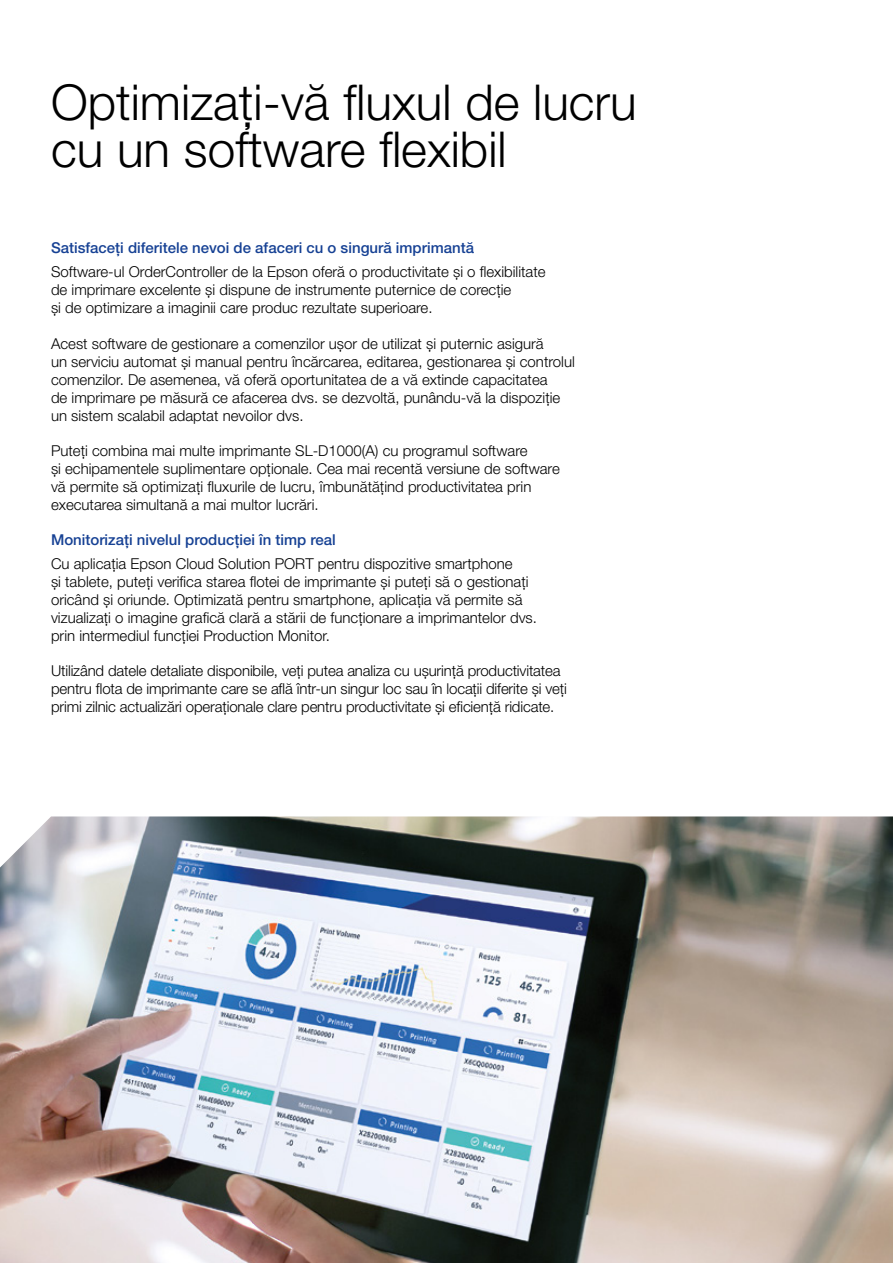
<style>
.page{position:relative;width:893px;height:1263px;background:#fff}
.page>*{position:absolute;margin:0;border:0;box-sizing:border-box;transform-origin:0 0}
.t1{font:300 49.5px/46.5px "Helvetica Neue LT Pro";color:#000}
.Brochure_Body_Copy{font:300 15px/18px "Helvetica Neue LT Pro";color:#000}
.Brochure_Small_Sub_H{font:500 15px "Helvetica Neue LT Pro";color:#164194}
.Brochure_Body_Copy-2{font:500 15px "Helvetica Neue LT Pro";color:#164194}
</style>
<div class="page">
<img style="left:0;top:816px;width:893px;height:447px">
<p class="t1" style="left:51px;top:78px;width:587px">Optimizați-vă fluxul de lucru cu un software flexibil</p>
<p class="Brochure_Small_Sub_H" style="left:51px;top:239px;width:424px">Satisfaceți diferitele nevoi de afaceri cu o singură imprimantă</p>
<p class="Brochure_Body_Copy" style="left:51px;top:263px;width:496px">Software-ul OrderController de la Epson oferă o productivitate și o flexibilitate de imprimare excelente și dispune de instrumente puternice de corecție<br>și de optimizare a imaginii care produc rezultate superioare.</p>
<p class="Brochure_Body_Copy" style="left:51px;top:334px;width:525px">Acest software de gestionare a comenzilor ușor de utilizat și puternic asigură<br>un serviciu automat și manual pentru încărcarea, editarea, gestionarea și controlul comenzilor. De asemenea, vă oferă oportunitatea de a vă extinde capacitatea<br>de imprimare pe măsură ce afacerea dvs. se dezvoltă, punându-vă la dispoziție un sistem scalabil adaptat nevoilor dvs.</p>
<p class="Brochure_Body_Copy" style="left:51px;top:441px;width:510px">Puteți combina mai multe imprimante SL-D1000(A) cu programul software<br>și echipamentele suplimentare opționale. Cea mai recentă versiune de software vă permite să optimizați fluxurile de lucru, îmbunătățind productivitatea prin executarea simultană a mai multor lucrări.</p>
<p class="Brochure_Body_Copy-2" style="left:51px;top:530px;width:286px">Monitorizați nivelul producției în timp real</p>
<p class="Brochure_Body_Copy" style="left:51px;top:554px;width:487px">Cu aplicația Epson Cloud Solution PORT pentru dispozitive smartphone<br>și tablete, puteți verifica starea flotei de imprimante și puteți să o gestionați oricând și oriunde. Optimizată pentru smartphone, aplicația vă permite să vizualizați o imagine grafică clară a stării de funcționare a imprimantelor dvs. prin intermediul funcției Production Monitor.</p>
<p class="Brochure_Body_Copy" style="left:51px;top:661px;width:517px">Utilizând datele detaliate disponibile, veți putea analiza cu ușurință productivitatea pentru flota de imprimante care se află într-un singur loc sau în locații diferite și veți primi zilnic actualizări operaționale clare pentru productivitate și eficiență ridicate.</p>
</div>
